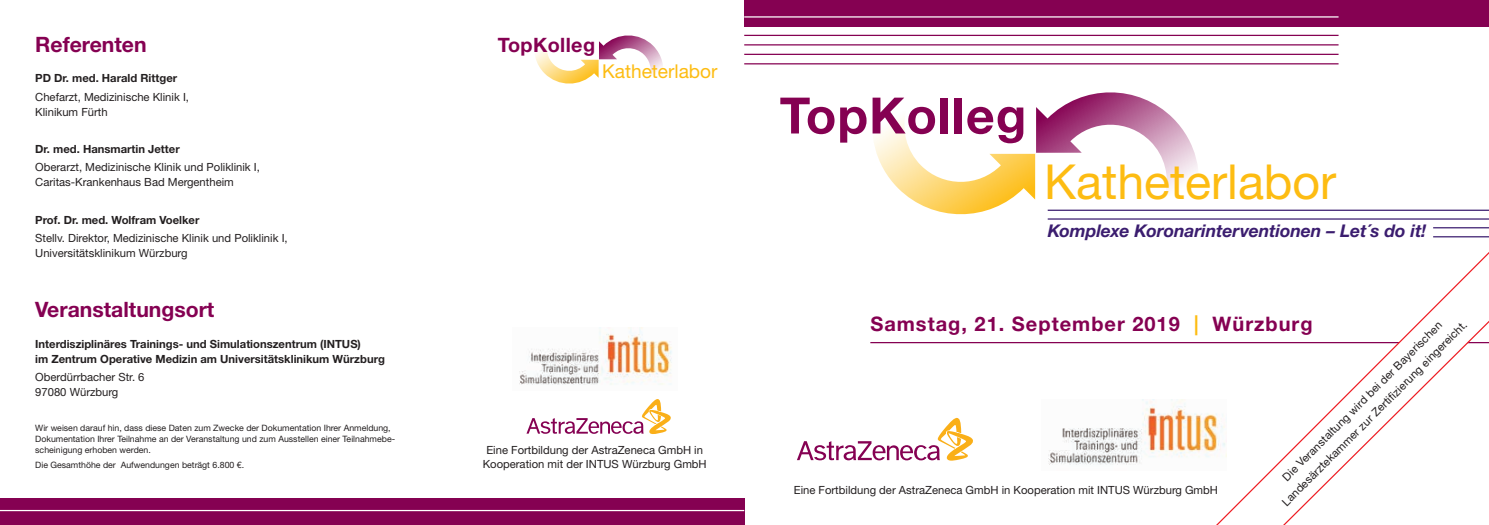
<style>
.page{position:relative;width:1489px;height:525px;background:#fff}
.page>*{position:absolute;margin:0;border:0;box-sizing:border-box;transform-origin:0 0}
.t1{font:700 50.12px "Helvetica Neue LT";letter-spacing:.02em;color:#850152}
.t2{font:48.25px "Helvetica Neue LT";color:#fdbc12}
.t3{font:700 21.12px "Helvetica Neue LT";color:#850152}
.t4{font:700 20px "Helvetica Neue LT";letter-spacing:.05em;color:#850152}
.t5{font:700 19.75px "Helvetica Neue LT";letter-spacing:.02em;color:#850152}
.t6{font:19px "Helvetica Neue LT";color:#fdbc12}
.t7{font:italic 700 17.5px "Helvetica Neue LT";letter-spacing:-.005em;color:#3b1d6f}
.t8{font:11.25px/15px "Helvetica Neue LT";color:#231f20}
.t9{font:700 11.25px/15px "Helvetica Neue LT";color:#231f20}
.t10{font:8.75px/11.2px "Helvetica Neue LT";color:#231f20}
.s1{color:#fdbc12}
</style>
<div class="page">
<hr style="left:870px;top:342px;width:618px;height:1px;background:#850152">
<div style="left:744px;top:0;width:744px;height:27px;background:#850152"></div>
<hr style="left:1047px;top:209px;width:441px;height:2px;background:#3b1d6f">
<hr style="left:1047px;top:218px;width:441px;height:1px;background:#3b1d6f">
<hr style="left:744px;top:63px;width:594px;height:1px;background:#850152">
<hr style="left:744px;top:54px;width:594px;height:1px;background:#850152">
<hr style="left:744px;top:44px;width:594px;height:1px;background:#850152">
<hr style="left:744px;top:35px;width:594px;height:1px;background:#850152">
<hr style="left:744px;top:16px;width:594px;height:2px;background:#fff">
<svg style="left:1205px;top:253px;width:283px;height:271px"></svg>
<svg style="left:874px;top:92px;width:329px;height:128px"></svg>
<svg style="left:535px;top:35px;width:128px;height:49px"></svg>
<div style="left:0;top:498px;width:744px;height:26px;background:#850152"></div>
<hr style="left:0;top:509px;width:744px;height:2px;background:#fff">
<hr style="left:1432px;top:227px;width:56px;height:1px;background:#3b1d6f">
<hr style="left:1432px;top:236px;width:56px;height:1px;background:#3b1d6f">
<svg style="left:797px;top:417px;width:175px;height:43px"></svg>
<svg style="left:526px;top:399px;width:144px;height:35px"></svg>
<img style="left:1048px;top:399px;width:178px;height:71px">
<img style="left:519px;top:327px;width:153px;height:58px">
<h3 class="t3" style="left:35px;top:31px;width:113px">Referenten</h3>
<p class="t9" style="left:35px;top:70px;width:143px">PD Dr. med. Harald Rittger</p>
<p class="t8" style="left:35px;top:89px;width:155px">Chefarzt, Medizinische Klinik I,<br>Klinikum Fürth</p>
<p class="t9" style="left:35px;top:141px;width:146px">Dr. med. Hansmartin Jetter</p>
<p class="t8" style="left:35px;top:160px;width:226px">Oberarzt, Medizinische Klinik und Poliklinik I,<br>Caritas-Krankenhaus Bad Mergentheim</p>
<p class="t9" style="left:35px;top:212px;width:166px">Prof. Dr. med. Wolfram Voelker</p>
<p class="t8" style="left:35px;top:230px;width:254px">Stellv. Direktor, Medizinische Klinik und Poliklinik I,<br>Universitätsklinikum Würzburg</p>
<h3 class="t3" style="left:35px;top:296px;width:181px">Veranstaltungsort</h3>
<p class="t9" style="left:35px;top:335px;width:351px">Interdisziplinäres Trainings- und Simulationszentrum (INTUS)<br>im Zentrum Operative Medizin am Universitätsklinikum Würzburg</p>
<p class="t8" style="left:35px;top:369px;width:111px">Oberdürrbacher Str. 6<br>97080 Würzburg</p>
<p class="t10" style="left:35px;top:421px;width:361px">Wir weisen darauf hin, dass diese Daten zum Zwecke der Dokumentation Ihrer Anmeldung,<br>Dokumentation Ihrer Teilnahme an der Veranstaltung und zum Ausstellen einer Teilnahmebe&shy;scheinigung erhoben werden.</p>
<p class="t10" style="left:35px;top:459px;width:210px">Die Gesamthöhe der Aufwendungen beträgt 6.800 €.</p>
<h3 class="t5" style="left:497px;top:32px;width:99px">TopKolleg</h3>
<h3 class="t6" style="left:602px;top:60px;width:117px">Katheterlabor</h3>
<p class="t8" style="left:482px;top:443px;width:225px;line-height:13.8px;text-align:center">Eine Fortbildung der AstraZeneca GmbH in<br>Kooperation mit der INTUS Würzburg GmbH</p>
<h1 class="t1" style="left:779px;top:84px;width:248px">TopKolleg</h1>
<h2 class="t2" style="left:1044px;top:153px;width:294px">Katheterlabor</h2>
<h3 class="t7" style="left:1047px;top:220px;width:380px">Komplexe Koronarinterventionen – Let´s do it!</h3>
<h3 class="t4" style="left:870px;top:311px;width:444px">Samstag, 21. September 2019 <span class="s1">|</span> Würzburg</h3>
<p class="t8" style="left:1265px;top:485px;width:258px;line-height:17.5px;text-align:center;rotate:-45deg">Die Veranstaltung wird bei der Bayerischen<br>Landesärztekammer zur Zertifi zierung eingereicht.</p>
<p class="t8" style="left:793px;top:482px;width:425px">Eine Fortbildung der AstraZeneca GmbH in Kooperation mit INTUS Würzburg GmbH</p>
</div>
